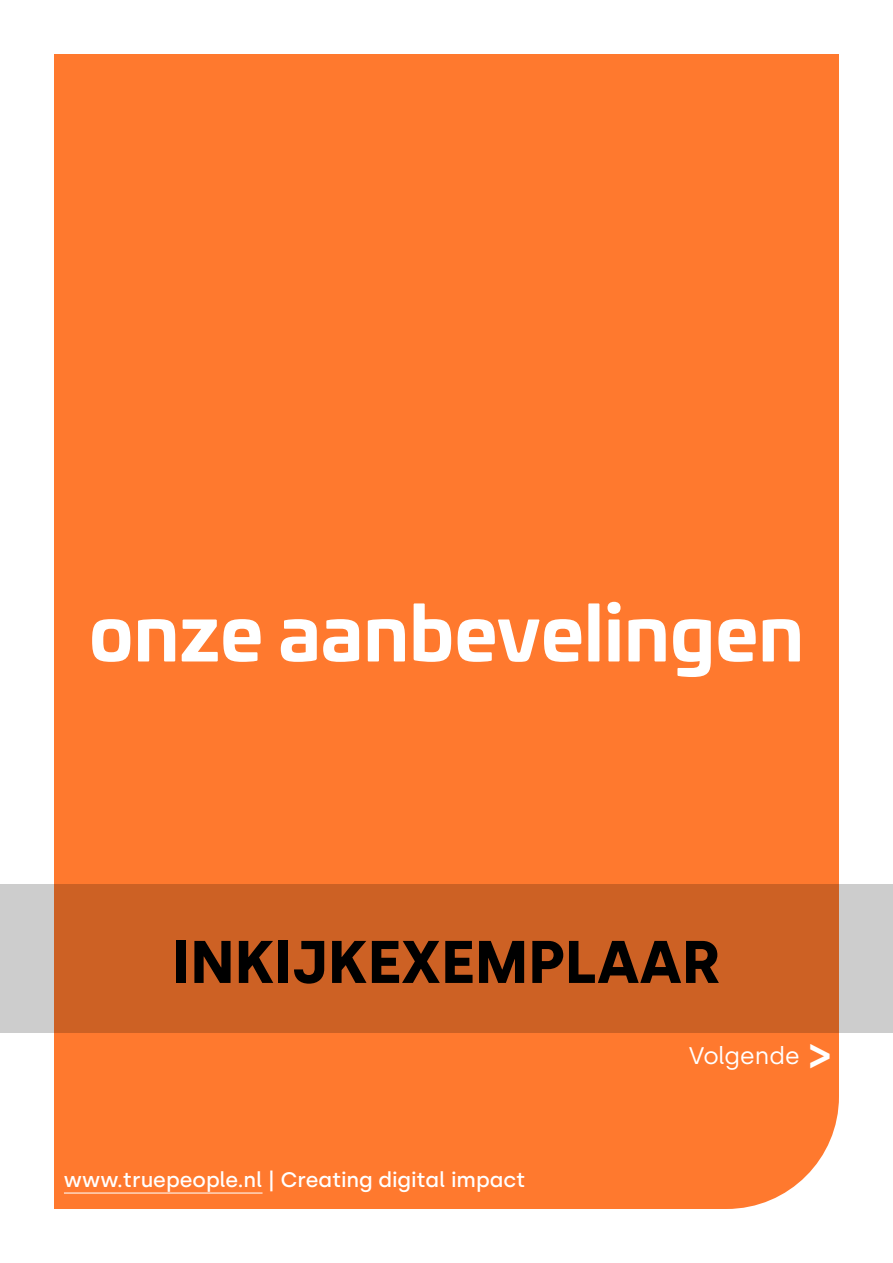
<style>
.page{position:relative;width:893px;height:1263px;background:#fff}
.page>*{position:absolute;margin:0;border:0;box-sizing:border-box;transform-origin:0 0}
.t1{font:700 75px "Univia Pro";color:#fff}
.t2{font:700 60px "Silka";color:#000}
.t3{font:24px "Silka";color:#fff}
.t4{font:500 21px "Silka";color:#fff}
.s1{font-family:"Acumin Variable Concept";font-size:42px}
</style>
<div class="page">
<div style="left:54px;top:54px;width:785px;height:1155px;background:#ff792e"></div>
<svg style="left:0;top:884px;width:893px;height:149px;fill:#cd6124"></svg>
<hr style="left:64px;top:1192px;width:199px;height:1px;background:#fff">
<h1 class="t1" style="left:89px;top:573px;width:717px">onze aanbevelingen</h1>
<h2 class="t2" style="left:173px;top:926px;width:550px">INKIJKEXEMPLAAR</h2>
<p class="t4" style="left:64px;top:1167px;width:463px">www.truepeople.nl | Creating digital impact</p>
<p class="t3" style="left:689px;top:1042px;width:146px">Volgende <span class="s1">&gt;</span></p>
</div>
